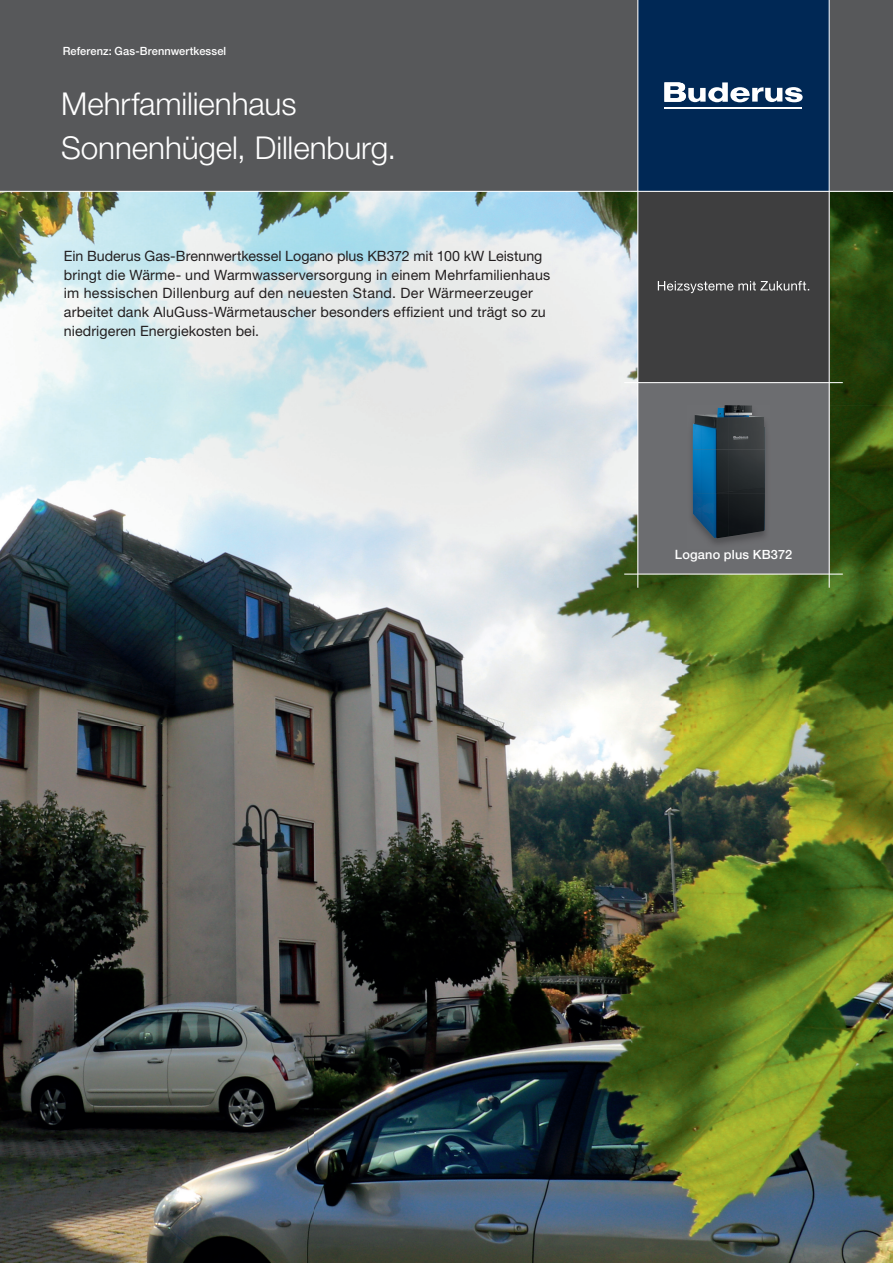
<style>
.page{position:relative;width:893px;height:1263px;background:#fff}
.page>*{position:absolute;margin:0;border:0;box-sizing:border-box;transform-origin:0 0}
.t1{font:300 31.5px/43.5px "Helvetica Neue LT Pro";letter-spacing:-.005em;color:#fff}
.t2{font:14.25px/18.6px "Helvetica Neue LT Pro";letter-spacing:.01em;color:#231f20}
.t3{font:500 12.75px "Helvetica Neue LT";letter-spacing:.015em;color:#fff}
.t4{font:500 11.25px "Helvetica Neue LT";letter-spacing:.01em;color:#fff}
</style>
<div class="page">
<img style="left:0;top:192px;width:630px;height:1071px">
<img style="left:630px;top:192px;width:263px;height:213px">
<img style="left:630px;top:405px;width:53px;height:858px">
<img style="left:788px;top:405px;width:105px;height:858px">
<img style="left:683px;top:575px;width:105px;height:688px">
<div style="left:638px;top:383px;width:191px;height:191px;background:#6c6d70"></div>
<div style="left:0;top:0;width:893px;height:191px;background:#57585a"></div>
<div style="left:638px;top:0;width:191px;height:191px;background:#002855"></div>
<hr style="left:664px;top:107px;width:138px;height:2px;background:#fff">
<svg style="left:664px;top:82px;width:139px;height:20px"></svg>
<div style="left:638px;top:191px;width:191px;height:192px;background:#3e3e3f"></div>
<svg style="left:658px;top:281px;width:151px;height:12px"></svg>
<hr style="left:829px;top:0;width:1px;height:588px;background:#fff">
<hr style="left:0;top:191px;width:893px;height:1px;background:#fff">
<hr style="left:624px;top:382px;width:219px;height:1px;background:#fff">
<hr style="left:624px;top:574px;width:219px;height:1px;background:#fff">
<img style="left:692px;top:424px;width:74px;height:120px">
<img style="left:693px;top:405px;width:72px;height:89px">
<img style="left:693px;top:494px;width:36px;height:44px">
<img style="left:729px;top:494px;width:36px;height:42px">
<hr style="left:637px;top:0;width:1px;height:588px;background:#fff">
<p class="t4" style="left:63px;top:45px;width:165px">Referenz: Gas-Brennwertkessel</p>
<h1 class="t1" style="left:61px;top:82px;width:336px">Mehrfamilienhaus<br>Sonnenhügel, Dillenburg.</h1>
<p class="t2" style="left:64px;top:246px;width:488px">Ein Buderus Gas-Brennwertkessel Logano plus KB372 mit 100 kW Leistung bringt die Wärme- und Warmwasserversorgung in einem Mehrfamilienhaus im hessischen Dillenburg auf den neuesten Stand. Der Wärmeerzeuger arbeitet dank AluGuss-Wärmetauscher besonders effizient und trägt so zu niedrigeren Energiekosten bei.</p>
<p class="t3" style="left:675px;top:547px;width:119px">Logano plus KB372</p>
</div>
